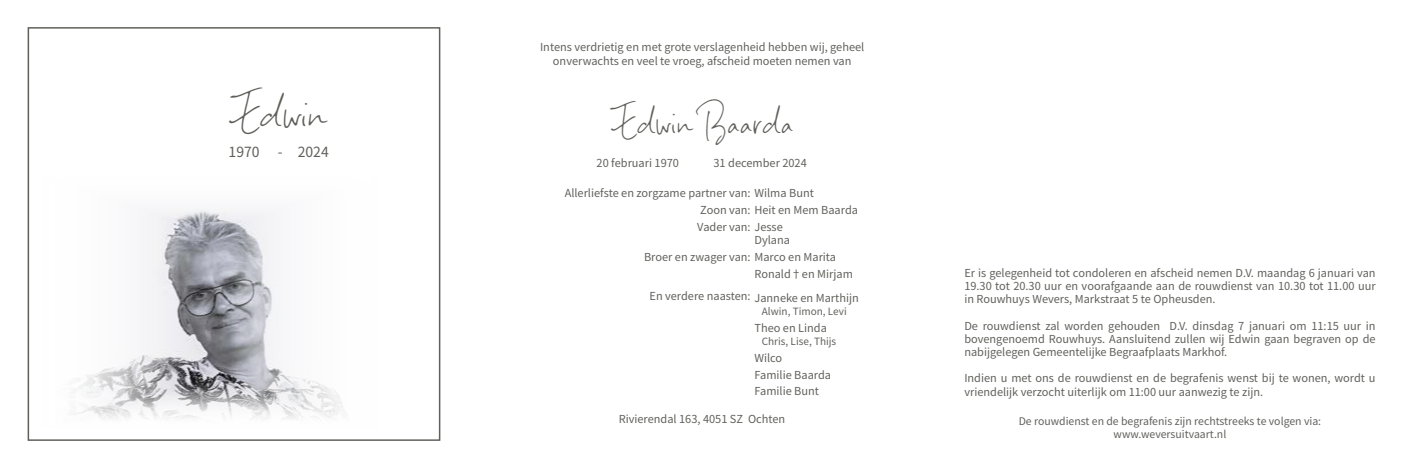
<style>
.page{position:relative;width:1404px;height:468px;background:#fff}
.page>*{position:absolute;margin:0;border:0;box-sizing:border-box;transform-origin:0 0}
.t1{font:30px "Notesand Quotes Slant";color:#60605b}
.t2{font:25px "Notesand Quotes Script";color:#60605b}
.t3{font:14px "Noto Sans JP";color:#60605b}
.t4{font:11px/13.2px "Noto Sans JP";color:#60605b}
.t5{font:10.5px/12.6px "Noto Sans JP";color:#60605b;text-align:center}
.t6{font:10px "Noto Sans JP";color:#60605b}
</style>
<div class="page">
<div style="left:28px;top:27px;width:412px;height:414px;border:2px solid #60605b"></div>
<div style="left:34px;top:168px;width:353px;height:260px;background:#000;opacity:.75"></div>
<h1 class="t1" style="left:227px;top:98px;width:99px">Edwin</h1>
<p class="t3" style="left:228px;top:144px;width:33px">1970</p>
<p class="t3" style="left:278px;top:144px;width:52px">- 2024</p>
<p class="t4" style="left:540px;top:41px;width:326px;text-align:center">Intens verdrietig en met grote verslagenheid hebben wij, geheel onverwachts en veel te vroeg, afscheid moeten nemen van</p>
<h2 class="t2" style="left:610px;top:109px;width:184px">Edwin Baarda</h2>
<p class="t4" style="left:596px;top:157px;width:84px">20 februari 1970</p>
<p class="t4" style="left:713px;top:157px;width:95px">31 december 2024</p>
<p class="t4" style="left:697px;top:185px;width:162px;line-height:16.8px;text-indent:-133px">Allerliefste en zorgzame partner van: Wilma Bunt<br>Zoon van: Heit en Mem Baarda<br>Vader van: Jesse</p>
<p class="t4" style="left:754px;top:234px;width:37px">Dylana</p>
<p class="t4" style="left:644px;top:250px;width:193px">Broer en zwager van: Marco en Marita</p>
<p class="t4" style="left:754px;top:267px;width:100px">Ronald†en Mirjam</p>
<p class="t4" style="left:754px;top:291px;width:106px">Janneke en Marthijn</p>
<p class="t6" style="left:761px;top:305px;width:86px">Alwin, Timon, Levi</p>
<p class="t4" style="left:754px;top:321px;width:74px">Theo en Linda</p>
<p class="t6" style="left:761px;top:335px;width:76px">Chris, Lise, Thijs</p>
<p class="t4" style="left:754px;top:349px;width:78px;line-height:16.8px">Wilco<br>Familie Baarda<br>Familie Bunt</p>
<p class="t4" style="left:649px;top:290px;width:103px">En verdere naasten:</p>
<p class="t4" style="left:618px;top:412px;width:168px">Rivierendal 163, 4051 SZ Ochten</p>
<p class="t4" style="left:964px;top:266px;width:413px;text-align:justify">Er is gelegenheid tot condoleren en afscheid nemen D.V. maandag 6 januari van 19.30 tot 20.30 uur en voorafgaande aan de rouwdienst van 10.30 tot 11.00 uur in Rouwhuys Wevers, Markstraat 5 te Opheusden.</p>
<p class="t4" style="left:964px;top:319px;width:413px;text-align:justify">De rouwdienst zal worden gehouden D.V. dinsdag 7 januari om 11:15 uur in bovengenoemd Rouwhuys. Aansluitend zullen wij Edwin gaan begraven op de nabijgelegen Gemeentelijke Begraafplaats Markhof.</p>
<p class="t4" style="left:964px;top:372px;width:413px">Indien u met ons de rouwdienst en de begrafenis wenst bij te wonen, wordt u vriendelijk verzocht uiterlijk om 11:00 uur aanwezig te zijn.</p>
<p class="t5" style="left:1018px;top:415px;width:304px">De rouwdienst en de begrafenis zijn rechtstreeks te volgen via: www.weversuitvaart.nl</p>
</div>
